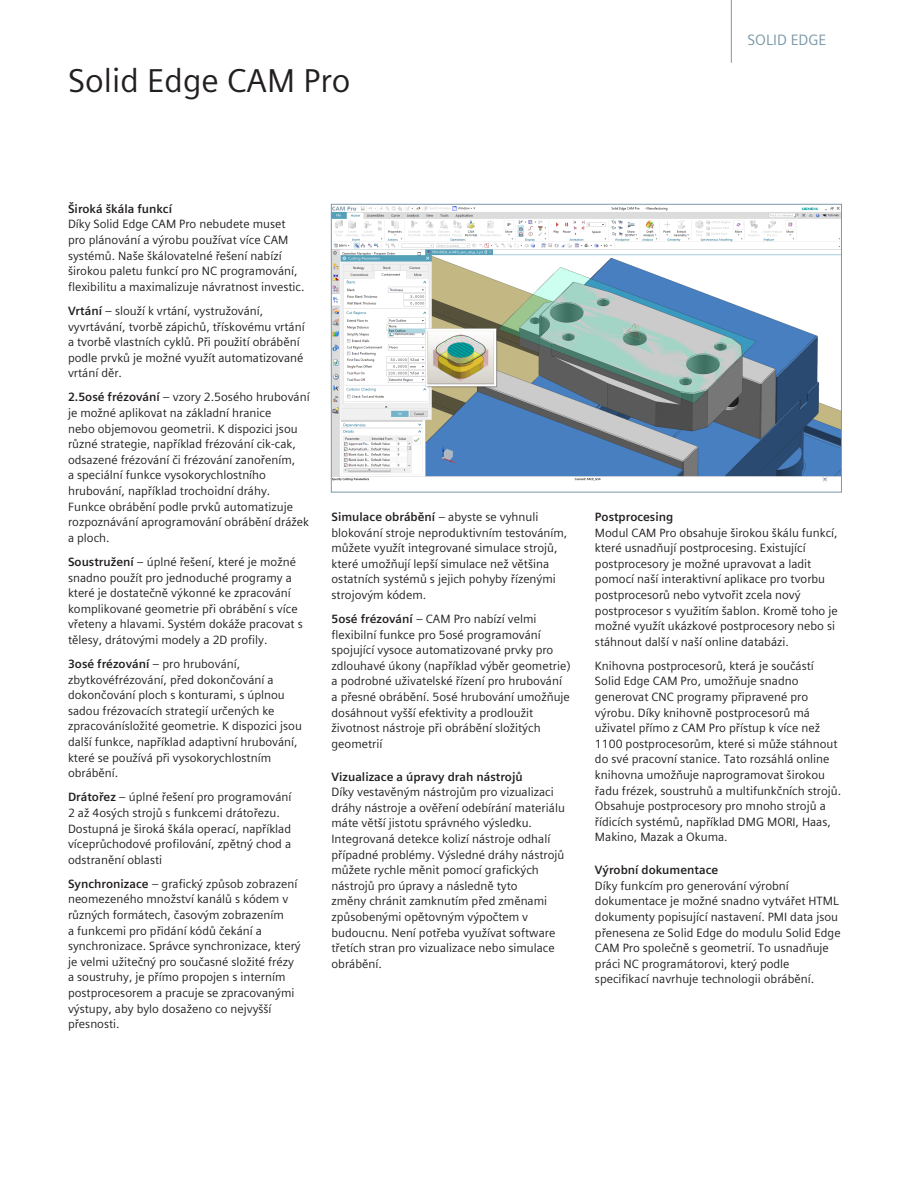
<style>
.page{position:relative;width:918px;height:1188px;background:#fff}
.page>*{position:absolute;margin:0;border:0;box-sizing:border-box;transform-origin:0 0}
.Head_Blk__22pt_120{font:33px "Siemens Sans Global";color:#231f20}
.Product_tab___10pt_0{font:15px "Siemens Sans Global";color:#7b99a9}
.Body_Text_Blk__9pt_4{font:12px/15.6px "Siemens Sans Global";color:#231f20}
.Body_Subhead_Blk__9p{font:700 12px "Siemens Sans Global";color:#231f20}
.s1{font-weight:700}
</style>
<div class="page">
<img style="left:333px;top:206px;width:507px;height:275px">
<div style="left:331px;top:204px;width:511px;height:288px;border:1px solid #7b99a9"></div>
<hr style="left:731px;top:0;width:1px;height:63px;background:#7b99a9">
<p class="Head_Blk__22pt_120" style="left:68px;top:56px;width:284px">Solid Edge CAM Pro</p>
<p class="Product_tab___10pt_0" style="left:748px;top:29px;width:81px">SOLID EDGE</p>
<p class="Body_Subhead_Blk__9p" style="left:68px;top:199px;width:106px">Široká škála funkcí</p>
<p class="Body_Text_Blk__9pt_4" style="left:68px;top:217px;width:238px">Díky Solid Edge CAM Pro nebudete muset pro plánování a výrobu používat více CAM systémů. Naše škálovatelné řešení nabízí širokou paletu funkcí pro NC programování, flexibilitu a maximalizuje návratnost investic.</p>
<p class="Body_Text_Blk__9pt_4" style="left:68px;top:303px;width:238px"><span class="s1">Vrtání</span> – slouží k vrtání, vystružování, vyvrtávání, tvorbě zápichů, třískovému vrtání a tvorbě vlastních cyklů. Při použití obrábění podle prvků je možné využít automatizované vrtání děr.</p>
<p class="Body_Text_Blk__9pt_4" style="left:68px;top:390px;width:243px"><span class="s1">2.5osé frézování</span> – vzory 2.5osého hrubování je možné aplikovat na základní hranice<br>nebo objemovou geometrii. K dispozici jsou různé strategie, například frézování cik-cak, odsazené frézování či frézování zanořením,<br>a speciální funkce vysokorychlostního hrubování, například trochoidní dráhy.<br>Funkce obrábění podle prvků automatizuje rozpoznávání aprogramování obrábění drážek a ploch.</p>
<p class="Body_Text_Blk__9pt_4" style="left:68px;top:554px;width:236px"><span class="s1">Soustružení</span> – úplné řešení, které je možné snadno použít pro jednoduché programy a které je dostatečně výkonné ke zpracování komplikované geometrie při obrábění s více vřeteny a hlavami. Systém dokáže pracovat s tělesy, drátovými modely a 2D profily.</p>
<p class="Body_Text_Blk__9pt_4" style="left:68px;top:656px;width:235px"><span class="s1">3osé frézování</span> – pro hrubování, zbytkovéfrézování, před dokončování a dokončování ploch s konturami, s úplnou sadou frézovacích strategií určených ke zpracovánísložité geometrie. K dispozici jsou další funkce, například adaptivní hrubování, které se používá při vysokorychlostním obrábění.</p>
<p class="Body_Text_Blk__9pt_4" style="left:68px;top:790px;width:225px"><span class="s1">Drátořez</span> – úplné řešení pro programování 2 až 4osých strojů s funkcemi drátořezu.<br>Dostupná je široká škála operací, například víceprůchodové profilování, zpětný chod a odstranění oblasti</p>
<p class="Body_Text_Blk__9pt_4" style="left:68px;top:876px;width:234px"><span class="s1">Synchronizace</span> – grafický způsob zobrazení neomezeného množství kanálů s kódem v různých formátech, časovým zobrazením<br>a funkcemi pro přidání kódů čekání a synchronizace. Správce synchronizace, který je velmi užitečný pro současné složité frézy a soustruhy, je přímo propojen s interním postprocesorem a pracuje se zpracovanými výstupy, aby bylo dosaženo co nejvyšší přesnosti.</p>
<p class="Body_Text_Blk__9pt_4" style="left:332px;top:509px;width:237px"><span class="s1">Simulace obrábění</span> – abyste se vyhnuli blokování stroje neproduktivním testováním, můžete využít integrované simulace strojů, které umožňují lepší simulace než většina ostatních systémů s jejich pohyby řízenými strojovým kódem.</p>
<p class="Body_Text_Blk__9pt_4" style="left:332px;top:611px;width:241px"><span class="s1">5osé frézování</span> – CAM Pro nabízí velmi flexibilní funkce pro 5osé programování spojující vysoce automatizované prvky pro zdlouhavé úkony (například výběr geometrie) a podrobné uživatelské řízení pro hrubování a přesné obrábění. 5osé hrubování umožňuje dosáhnout vyšší efektivity a prodloužit životnost nástroje při obrábění složitých geometrií</p>
<p class="Body_Subhead_Blk__9p" style="left:332px;top:767px;width:193px">Vizualizace a úpravy drah nástrojů</p>
<p class="Body_Text_Blk__9pt_4" style="left:332px;top:784px;width:235px">Díky vestavěným nástrojům pro vizualizaci dráhy nástroje a ověření odebírání materiálu máte větší jistotu správného výsledku.<br>Integrovaná detekce kolizí nástroje odhalí případné problémy. Výsledné dráhy nástrojů můžete rychle měnit pomocí grafických nástrojů pro úpravy a následně tyto<br>změny chránit zamknutím před změnami způsobenými opětovným výpočtem v budoucnu. Není potřeba využívat software třetích stran pro vizualizace nebo simulace obrábění.</p>
<p class="Body_Subhead_Blk__9p" style="left:595px;top:508px;width:80px">Postprocesing</p>
<p class="Body_Text_Blk__9pt_4" style="left:595px;top:525px;width:244px">Modul CAM Pro obsahuje širokou škálu funkcí, které usnadňují postprocesing. Existující postprocesory je možné upravovat a ladit pomocí naší interaktivní aplikace pro tvorbu postprocesorů nebo vytvořit zcela nový postprocesor s využitím šablon. Kromě toho je možné využít ukázkové postprocesory nebo si stáhnout další v naší online databázi.</p>
<p class="Body_Text_Blk__9pt_4" style="left:595px;top:658px;width:248px">Knihovna postprocesorů, která je součástí Solid Edge CAM Pro, umožňuje snadno generovat CNC programy připravené pro výrobu. Díky knihovně postprocesorů má uživatel přímo z CAM Pro přístup k více než 1100 postprocesorům, které si může stáhnout do své pracovní stanice. Tato rozsáhlá online knihovna umožňuje naprogramovat širokou řadu frézek, soustruhů a multifunkčních strojů.<br>Obsahuje postprocesory pro mnoho strojů a řídicích systémů, například DMG MORI, Haas, Makino, Mazak a Okuma.</p>
<p class="Body_Subhead_Blk__9p" style="left:595px;top:861px;width:125px">Výrobní dokumentace</p>
<p class="Body_Text_Blk__9pt_4" style="left:595px;top:878px;width:247px">Díky funkcím pro generování výrobní dokumentace je možné snadno vytvářet HTML dokumenty popisující nastavení. PMI data jsou přenesena ze Solid Edge do modulu Solid Edge CAM Pro společně s geometrií. To usnadňuje práci NC programátorovi, který podle specifikací navrhuje technologii obrábění.</p>
</div>
